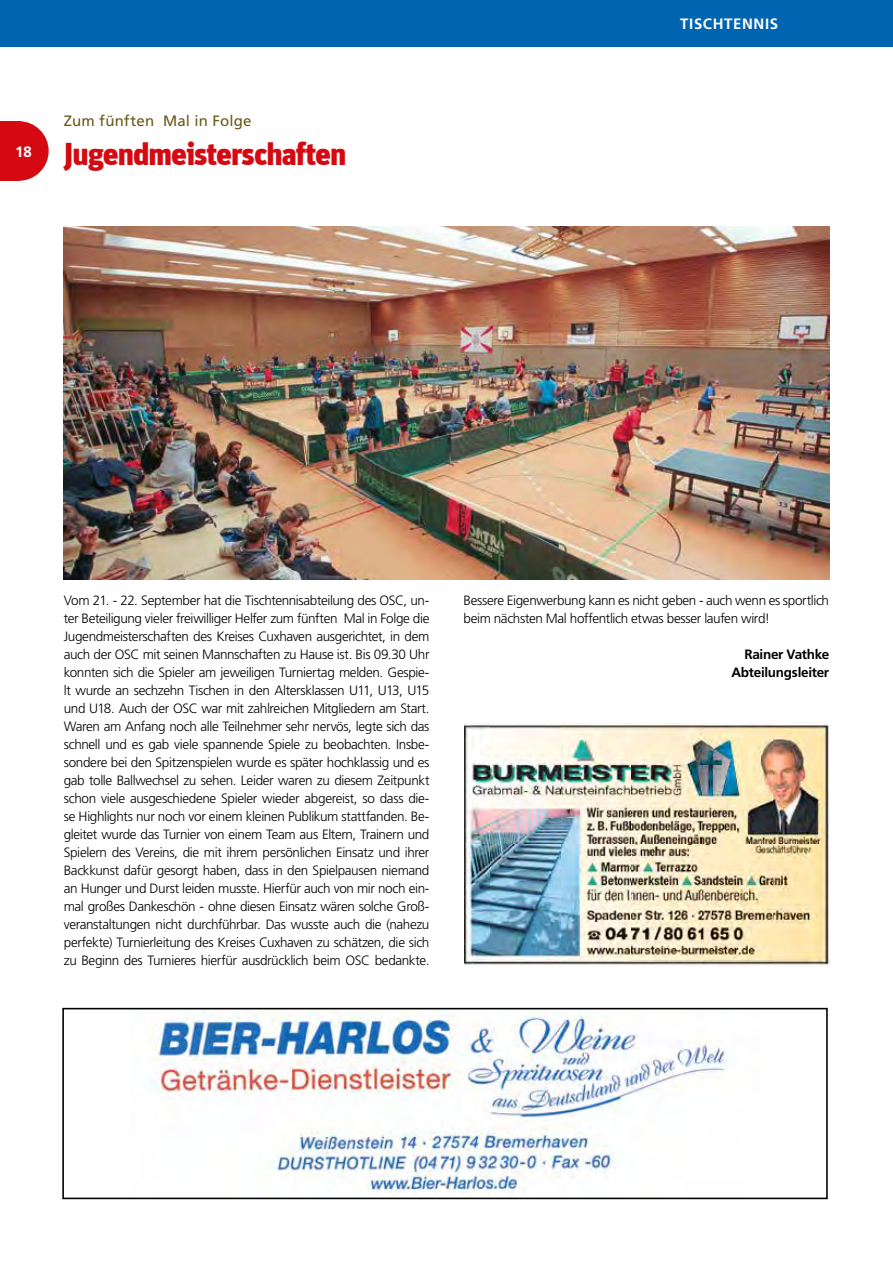
<style>
.page{position:relative;width:893px;height:1263px;background:#fff}
.page>*{position:absolute;margin:0;border:0;box-sizing:border-box;transform-origin:0 0}
.t1{font:900 31.5px "Unit";letter-spacing:-.035em;color:#d50911}
.t2{font:15px "Frutiger LT Std";letter-spacing:.015em;color:#695819}
.t3{font:700 15px "Frutiger LT Std";letter-spacing:.04em;color:#fff}
.t4{font:300 13.5px/18px "Frutiger LT Std";letter-spacing:-.025em;color:#000;text-align:justify}
.t5{font:700 13.5px/18px "Frutiger LT Std";letter-spacing:-.02em;color:#000;text-align:right}
</style>
<div class="page">
<img style="left:150px;top:1011px;width:578px;height:185px">
<div style="left:62px;top:1008px;width:766px;height:191px;border:2px solid #000"></div>
<img style="left:64px;top:227px;width:766px;height:352px">
<div style="left:0;top:0;width:893px;height:47px;background:#0064b0"></div>
<svg style="left:20px;top:121px;width:29px;height:60px"></svg>
<div style="left:0;top:121px;width:20px;height:60px;background:#d50911"></div>
<img style="left:464px;top:723px;width:366px;height:243px">
<p class="t3" style="left:15px;top:143px;width:18px">18</p>
<p class="t2" style="left:64px;top:112px;width:189px">Zum fünften Mal in Folge</p>
<h1 class="t1" style="left:64px;top:134px;width:284px">Jugendmeisterschaften</h1>
<p class="t3" style="left:680px;top:15px;width:99px">TISCHTENNIS</p>
<p class="t4" style="left:64px;top:591px;width:367px">Vom 21. - 22. September hat die Tischtennisabteilung des OSC, un&shy;ter Beteiligung vieler freiwilliger Helfer zum fünften Mal in Folge die Jugendmeisterschaften des Kreises Cuxhaven ausgerichtet, in dem auch der OSC mit seinen Mannschaften zu Hause ist. Bis 09.30 Uhr konnten sich die Spieler am jeweiligen Turniertag melden. Gespie&shy;lt wurde an sechzehn Tischen in den Altersklassen U11, U13, U15 und U18. Auch der OSC war mit zahlreichen Mitgliedern am Start.<br>Waren am Anfang noch alle Teilnehmer sehr nervös, legte sich das schnell und es gab viele spannende Spiele zu beobachten. Insbe&shy;sondere bei den Spitzenspielen wurde es später hochklassig und es gab tolle Ballwechsel zu sehen. Leider waren zu diesem Zeitpunkt schon viele ausgeschiedene Spieler wieder abgereist, so dass die&shy;se Highlights nur noch vor einem kleinen Publikum stattfanden. Be&shy;gleitet wurde das Turnier von einem Team aus Eltern, Trainern und Spielern des Vereins, die mit ihrem persönlichen Einsatz und ihrer Backkunst dafür gesorgt haben, dass in den Spielpausen niemand an Hunger und Durst leiden musste. Hierfür auch von mir noch ein&shy;mal großes Dankeschön - ohne diesen Einsatz wären solche Groß&shy;veranstaltungen nicht durchführbar. Das wusste auch die (nahezu perfekte) Turnierleitung des Kreises Cuxhaven zu schätzen, die sich zu Beginn des Turnieres hierfür ausdrücklich beim OSC bedankte.</p>
<p class="t4" style="left:463px;top:591px;width:367px">Bessere Eigenwerbung kann es nicht geben - auch wenn es sportlich beim nächsten Mal hoffentlich etwas besser laufen wird!</p>
<p class="t5" style="left:731px;top:645px;width:99px">Rainer Vathke<br>Abteilungsleiter</p>
</div>
